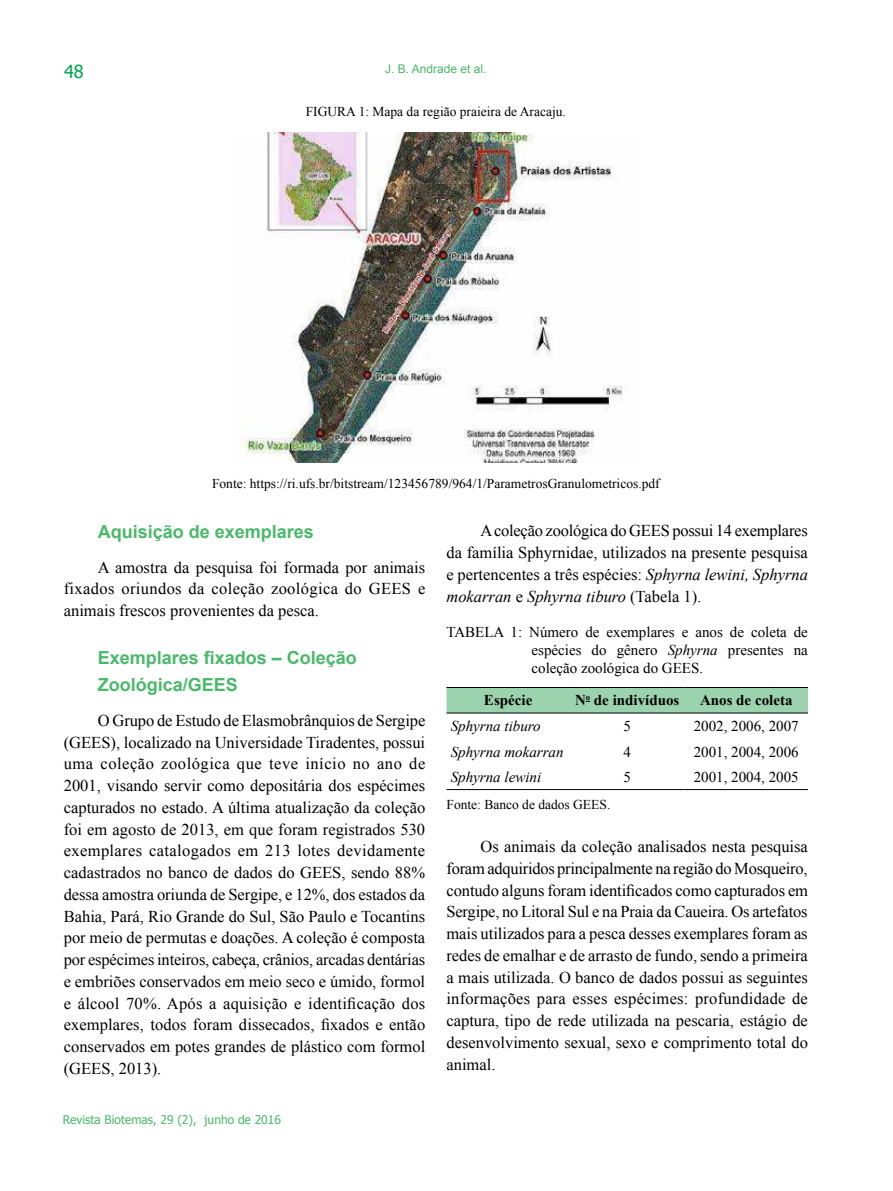
<style>
.page{position:relative;width:893px;height:1191px;background:#fff}
.page>*{position:absolute;margin:0;border:0;box-sizing:border-box;transform-origin:0 0}
.t1{font:700 18px/27px "Arial";color:#4ab969}
.t2{font:18px "Tahoma";color:#00a651}
.t3{font:16.5px/21.8px "Times New Roman";color:#000;text-align:justify}
.t4{font:15px/18px "Times New Roman";color:#000;text-align:justify}
.t5{font:italic 15px "Times New Roman";color:#000}
.t6{font:700 15px "Times New Roman";color:#000}
.t7{font:13.5px "Times New Roman";color:#000}
.t8{font:12px "Tahoma";color:#4ab969}
.t9{font:12px "Arial";color:#4ab969}
.s1{font-style:italic}
</style>
<div class="page">
<hr style="left:446px;top:789px;width:124px;height:1px;background:#000">
<hr style="left:570px;top:789px;width:115px;height:1px;background:#000">
<hr style="left:685px;top:789px;width:123px;height:1px;background:#000">
<svg style="left:446px;top:687px;width:362px;height:26px;background:#92c7a4"></svg>
<img style="left:243px;top:132px;width:382px;height:331px">
<p class="t2" style="left:64px;top:64px;width:21px">48</p>
<p class="t9" style="left:385px;top:64px;width:103px">J. B. Andrade et al.</p>
<p class="t7" style="left:306px;top:102px;width:262px">FIGURA 1: Mapa da região praieira de Aracaju.</p>
<p class="t7" style="left:212px;top:474px;width:449px">Fonte: https://ri.ufs.br/bitstream/123456789/964/1/ParametrosGranulometricos.pdf</p>
<p class="t1" style="left:98px;top:519px;width:218px">Aquisição de exemplares</p>
<p class="t3" style="left:64px;top:557px;width:363px;text-indent:34px">A amostra da pesquisa foi formada por animais fixados oriundos da coleção zoológica do GEES e animais frescos provenientes da pesca.</p>
<p class="t1" style="left:98px;top:645px;width:261px">Exemplares ixados – Coleção<br>Zoológica/GEES</p>
<p class="t3" style="left:64px;top:711px;width:363px;text-indent:34px">O Grupo de Estudo de Elasmobrânquios de Sergipe (GEES), localizado na Universidade Tiradentes, possui uma coleção zoológica que teve início no ano de 2001, visando servir como depositária dos espécimes capturados no estado. A última atualização da coleção foi em agosto de 2013, em que foram registrados 530 exemplares catalogados em 213 lotes devidamente cadastrados no banco de dados do GEES, sendo 88% dessa amostra oriunda de Sergipe, e 12%, dos estados da Bahia, Pará, Rio Grande do Sul, São Paulo e Tocantins por meio de permutas e doações. A coleção é composta por espécimes inteiros, cabeça, crânios, arcadas dentárias e embriões conservados em meio seco e úmido, formol e álcool 70%. Após a aquisição e identiicação dos exemplares, todos foram dissecados, ixados e então conservados em potes grandes de plástico com formol (GEES, 2013).</p>
<p class="t8" style="left:63px;top:1114px;width:219px">Revista Biotemas, 29 (2), junho de 2016</p>
<p class="t3" style="left:446px;top:519px;width:363px;text-indent:34px">A coleção zoológica do GEES possui 14 exemplares da família Sphyrnidae, utilizados na presente pesquisa e pertencentes a três espécies: <span class="s1">Sphyrna lewini, Sphyrna mokarran</span> e <span class="s1">Sphyrna tiburo</span> (Tabela 1).</p>
<p class="t4" style="left:531px;top:622px;width:278px;text-indent:-85px">TABELA 1: Número de exemplares e anos de coleta de espécies do gênero <span class="s1">Sphyrna</span> presentes na coleção zoológica do GEES.</p>
<p class="t6" style="left:484px;top:695px;width:50px">Espécie</p>
<p class="t6" style="left:575px;top:695px;width:106px">N<sup>o</sup> de indivíduos</p>
<p class="t6" style="left:700px;top:695px;width:94px">Anos de coleta</p>
<p class="t5" style="left:451px;top:720px;width:91px">Sphyrna tiburo</p>
<p class="t4" style="left:623px;top:716px;width:9px">5</p>
<p class="t4" style="left:694px;top:716px;width:107px">2002, 2006, 2007</p>
<p class="t5" style="left:451px;top:746px;width:114px">Sphyrna mokarran</p>
<p class="t4" style="left:623px;top:744px;width:9px">4</p>
<p class="t4" style="left:694px;top:742px;width:107px">2001, 2004, 2006</p>
<p class="t5" style="left:451px;top:771px;width:92px">Sphyrna lewini</p>
<p class="t4" style="left:623px;top:767px;width:9px">5</p>
<p class="t4" style="left:694px;top:767px;width:107px">2001, 2004, 2005</p>
<p class="t7" style="left:446px;top:799px;width:165px">Fonte: Banco de dados GEES.</p>
<p class="t3" style="left:446px;top:837px;width:363px;text-indent:34px">Os animais da coleção analisados nesta pesquisa foram adquiridos principalmente na região do Mosqueiro, contudo alguns foram identiicados como capturados em Sergipe, no Litoral Sul e na Praia da Caueira. Os artefatos mais utilizados para a pesca desses exemplares foram as redes de emalhar e de arrasto de fundo, sendo a primeira a mais utilizada. O banco de dados possui as seguintes informações para esses espécimes: profundidade de captura, tipo de rede utilizada na pescaria, estágio de desenvolvimento sexual, sexo e comprimento total do animal.</p>
</div>
